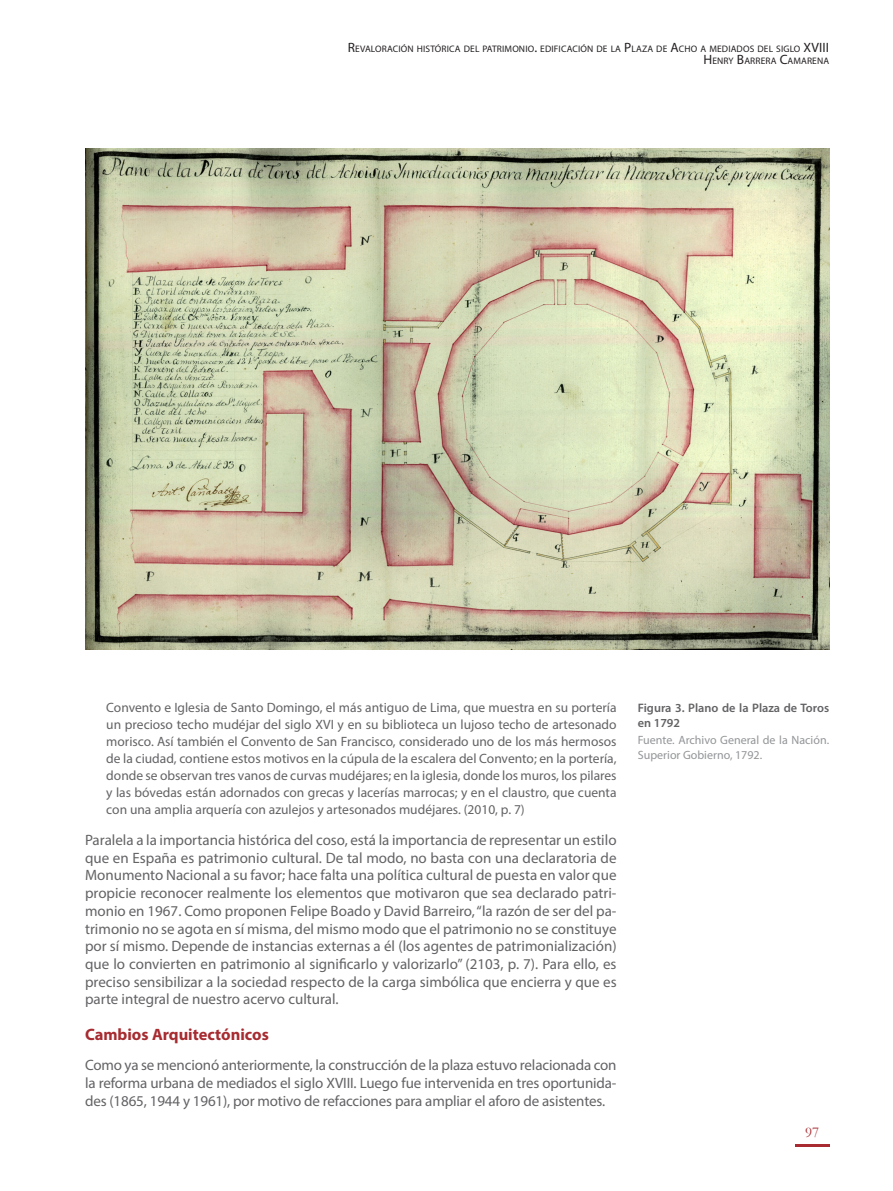
<style>
.page{position:relative;width:893px;height:1191px;background:#fff}
.page>*{position:absolute;margin:0;border:0;box-sizing:border-box;transform-origin:0 0}
.Subtítulo_1{font:700 16.5px "Myriad Pro";color:#a72b30}
.Texto{font:15px/17.7px "Myriad Pro";letter-spacing:-.01em;color:#636366;text-align:justify}
.t1{font:15px "Garamond";color:#a72b30}
.parrafo_de_cita{font:13.5px/17px "Myriad Pro";color:#636366;text-align:justify}
.Nombre_Figura{font:600 12.3px/15px "Myriad Pro";color:#636366}
.fuente_Figura{font:12px/15px "Myriad Pro";color:#939598}
.t2{font:9.45px/12px "Myriad Pro";letter-spacing:.015em;color:#231f20}
.s1{font-size:13.5px}
</style>
<div class="page">
<hr style="left:795px;top:1144px;width:34px;height:2px;background:#a72b30">
<img style="left:85px;top:149px;width:744px;height:500px">
<p class="t2" style="left:703px;top:42px;width:127px;text-indent:-356px"><span class="s1">R</span>EVALORACIÓN HISTÓRICA DEL PATRIMONIO<span class="s1">.</span> EDIFICACIÓN DE LA <span class="s1">P</span>LAZA DE <span class="s1">A</span>CHO A MEDIADOS DEL SIGLO <span class="s1">XVIII<br>H</span> ENRY <span class="s1">B</span>ARRERA <span class="s1">C</span>AMARENA</p>
<p class="parrafo_de_cita" style="left:106px;top:699px;width:512px">Convento e Iglesia de Santo Domingo, el más antiguo de Lima, que muestra en su portería un precioso techo mudéjar del siglo XVI y en su biblioteca un lujoso techo de artesonado morisco. Así también el Convento de San Francisco, considerado uno de los más hermosos de la ciudad, contiene estos motivos en la cúpula de la escalera del Convento; en la portería, donde se observan tres vanos de curvas mudéjares; en la iglesia, donde los muros, los pilares y las bóvedas están adornados con grecas y lacerías marrocas; y en el claustro, que cuenta con una amplia arquería con azulejos y artesonados mudéjares. (2010, p. 7)</p>
<p class="Texto" style="left:85px;top:830px;width:533px">Paralela a la importancia histórica del coso, está la importancia de representar un estilo que en España es patrimonio cultural. De tal modo, no basta con una declaratoria de Monumento Nacional a su favor; hace falta una política cultural de puesta en valor que propicie reconocer realmente los elementos que motivaron que sea declarado patri&shy;monio en 1967. Como proponen Felipe Boado y David Barreiro, “la razón de ser del pa&shy;trimonio no se agota en sí misma, del mismo modo que el patrimonio no se constituye por sí mismo. Depende de instancias externas a él (los agentes de patrimonialización) que lo convierten en patrimonio al significarlo y valorizarlo” (2103, p. 7). Para ello, es preciso sensibilizar a la sociedad respecto de la carga simbólica que encierra y que es parte integral de nuestro acervo cultural.</p>
<p class="Subtítulo_1" style="left:85px;top:1023px;width:185px">Cambios Arquitectónicos</p>
<p class="Texto" style="left:85px;top:1056px;width:533px">Como ya se mencionó anteriormente, la construcción de la plaza estuvo relacionada con la reforma urbana de mediados el siglo XVIII. Luego fue intervenida en tres oportunida&shy;des (1865, 1944 y 1961), por motivo de refacciones para ampliar el aforo de asistentes.</p>
<p class="Nombre_Figura" style="left:638px;top:699px;width:193px">Figura 3. Plano de la Plaza de Toros en 1792</p>
<p class="fuente_Figura" style="left:638px;top:732px;width:193px">Fuente. Archivo General de la Nación.<br>Superior Gobierno, 1792.</p>
<p class="t1" style="left:805px;top:1122px;width:16px">97</p>
</div>
